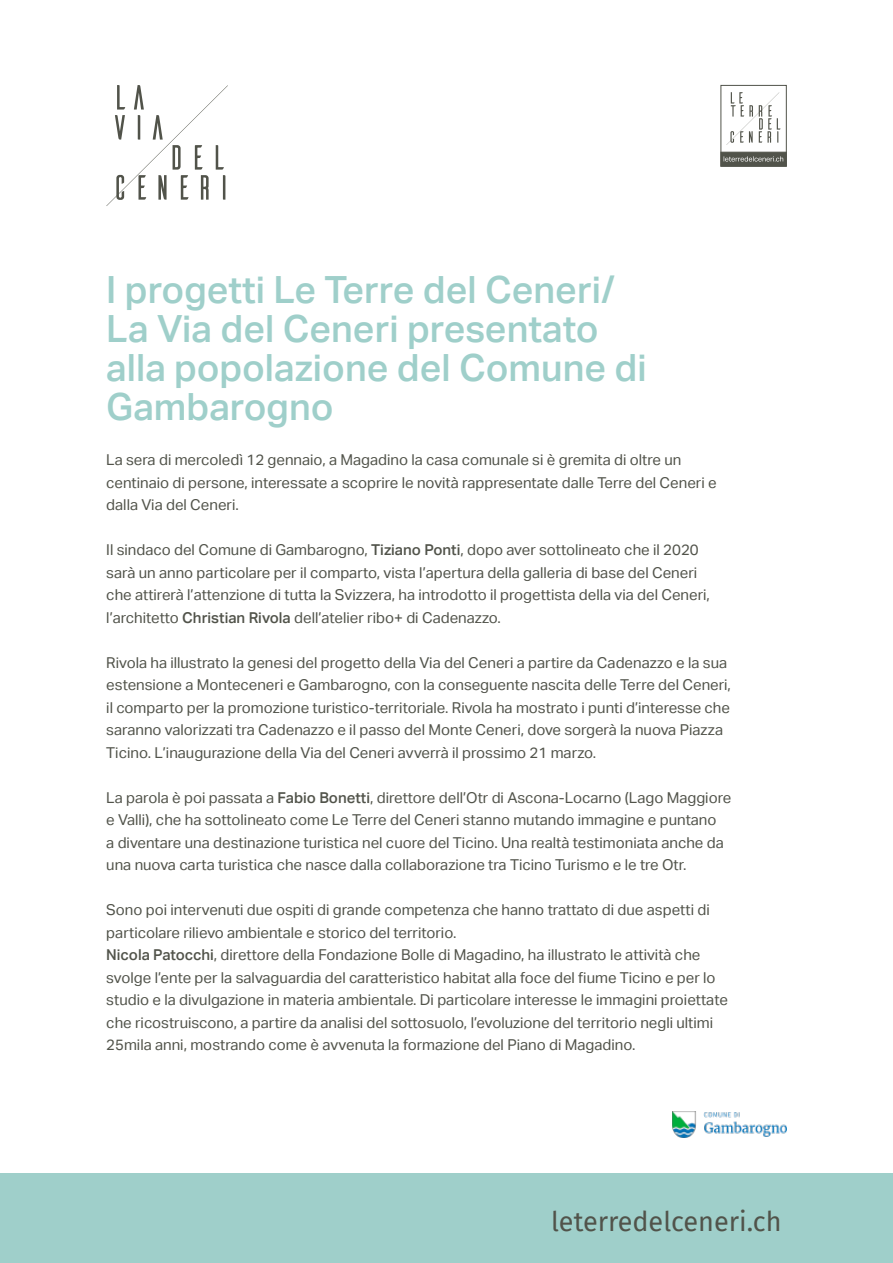
<style>
.page{position:relative;width:893px;height:1263px;background:#fff}
.page>*{position:absolute;margin:0;border:0;box-sizing:border-box;transform-origin:0 0}
.t1{font:500 37.5px/39px "Aktiv Grotesk";color:#9fcfca}
.t2{font:27px "Fira Sans";color:#51534a}
.t3{font:15px/22.5px "Aktiv Grotesk";color:#51534a}
.s1{font-weight:500}
</style>
<div class="page">
<div style="left:0;top:1174px;width:893px;height:89px;background:#9fcfca"></div>
<svg style="left:106px;top:85px;width:122px;height:121px"></svg>
<div style="left:721px;top:85px;width:66px;height:82px;border:1px solid #51534a"></div>
<svg style="left:726px;top:92px;width:54px;height:53px"></svg>
<div style="left:721px;top:152px;width:66px;height:15px;background:#51534a;border:1px solid #51534a"></div>
<svg style="left:724px;top:156px;width:59px;height:6px"></svg>
<img style="left:672px;top:1111px;width:115px;height:26px">
<h1 class="t1" style="left:106px;top:271px;width:542px">I progetti Le Terre del Ceneri/<br>La Via del Ceneri presentato alla popolazione del Comune di<br>Gambarogno</h1>
<p class="t3" style="left:106px;top:449px;width:612px">La sera di mercoledì 12 gennaio, a Magadino la casa comunale si è gremita di oltre un centinaio di persone, interessate a scoprire le novità rappresentate dalle Terre del Ceneri e dalla Via del Ceneri.</p>
<p class="t3" style="left:106px;top:539px;width:605px">Il sindaco del Comune di Gambarogno, <span class="s1">Tiziano Ponti</span>, dopo aver sottolineato che il 2020 sarà un anno particolare per il comparto, vista l’apertura della galleria di base del Ceneri che attirerà l’attenzione di tutta la Svizzera, ha introdotto il progettista della via del Ceneri, l’architetto <span class="s1">Christian Rivola</span> dell’atelier ribo+ di Cadenazzo.</p>
<p class="t3" style="left:106px;top:651px;width:626px">Rivola ha illustrato la genesi del progetto della Via del Ceneri a partire da Cadenazzo e la sua estensione a Monteceneri e Gambarogno, con la conseguente nascita delle Terre del Ceneri, il comparto per la promozione turistico-territoriale. Rivola ha mostrato i punti d’interesse che saranno valorizzati tra Cadenazzo e il passo del Monte Ceneri, dove sorgerà la nuova Piazza Ticino. L’inaugurazione della Via del Ceneri avverrà il prossimo 21 marzo.</p>
<p class="t3" style="left:106px;top:786px;width:626px">La parola è poi passata a <span class="s1">Fabio Bonetti</span>, direttore dell’Otr di Ascona-Locarno (Lago Maggiore e Valli), che ha sottolineato come Le Terre del Ceneri stanno mutando immagine e puntano<br>a diventare una destinazione turistica nel cuore del Ticino. Una realtà testimoniata anche da una nuova carta turistica che nasce dalla collaborazione tra Ticino Turismo e le tre Otr.</p>
<p class="t3" style="left:106px;top:899px;width:623px">Sono poi intervenuti due ospiti di grande competenza che hanno trattato di due aspetti di particolare rilievo ambientale e storico del territorio.<br><span class="s1">Nicola Patocchi</span>, direttore della Fondazione Bolle di Magadino, ha illustrato le attività che svolge l’ente per la salvaguardia del caratteristico habitat alla foce del fiume Ticino e per lo studio e la divulgazione in materia ambientale. Di particolare interesse le immagini proiettate che ricostruiscono, a partire da analisi del sottosuolo, l’evoluzione del territorio negli ultimi 25mila anni, mostrando come è avvenuta la formazione del Piano di Magadino.</p>
<h2 class="t2" style="left:551px;top:1201px;width:232px">leterredelceneri.ch</h2>
</div>
